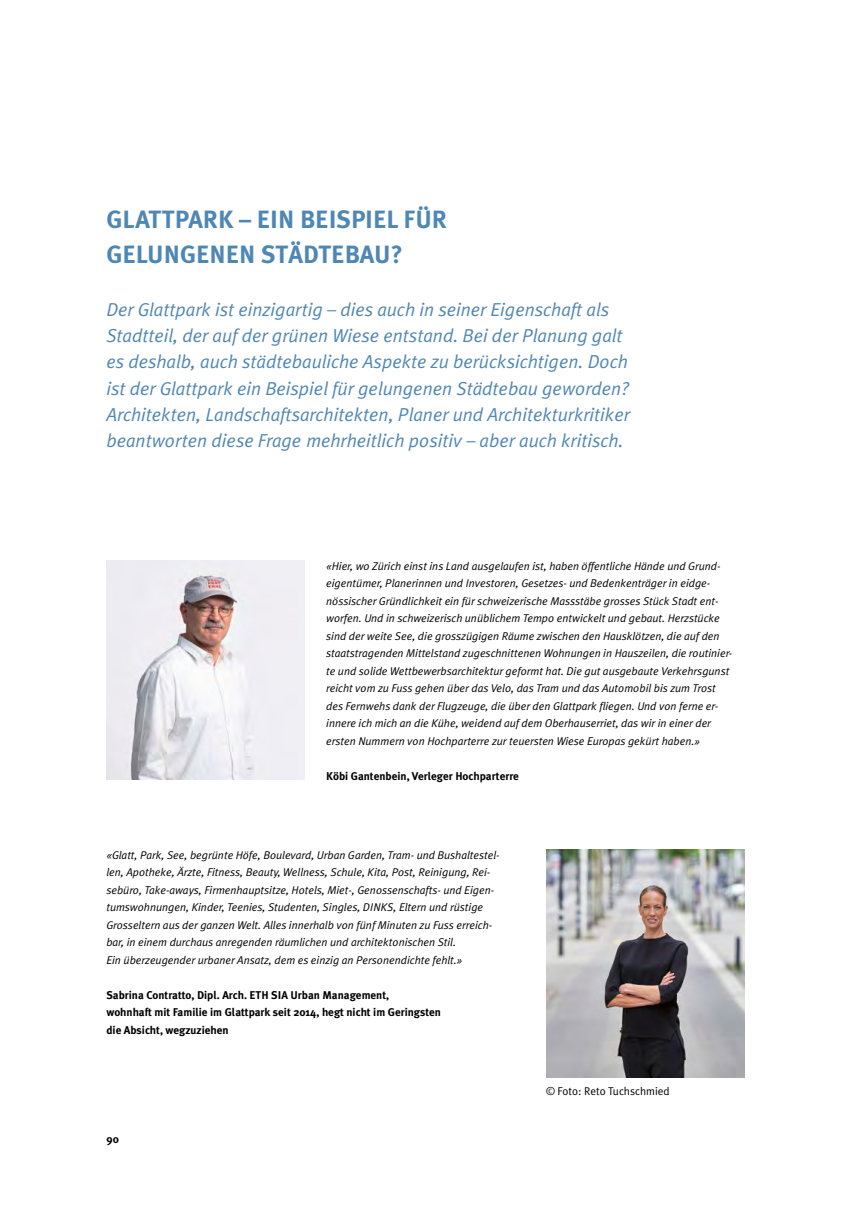
<style>
.page{position:relative;width:851px;height:1205px;background:#fff}
.page>*{position:absolute;margin:0;border:0;box-sizing:border-box;transform-origin:0 0}
.t1{font:700 25px/35px "Meta Plus";color:#4f87b4}
.t2{font:italic 18.75px/26.2px "Meta Plus Normal";color:#4f87b4}
.t3{font:italic 11.25px/17.5px "Meta Plus Normal";color:#000}
.t4{font:700 11.25px/17.5px "Meta Plus";color:#000}
.t5{font:11.25px "Meta Plus Normal";color:#000}
</style>
<div class="page">
<img style="left:546px;top:850px;width:198px;height:227px">
<img style="left:106px;top:561px;width:199px;height:219px">
<h1 class="t1" style="left:106px;top:202px;width:342px">GLATTPARK – EIN BEISPIEL FÜR<br>GELUNGENEN STÄDTEBAU?</h1>
<p class="t2" style="left:106px;top:296px;width:525px">Der Glattpark ist einzigartig – dies auch in seiner Eigenschaft als Stadtteil, der auf der grünen Wiese entstand. Bei der Planung galt es deshalb, auch städtebauliche Aspekte zu berücksichtigen. Doch ist der Glattpark ein Beispiel für gelungenen Städtebau geworden?<br>Architekten, Landschaftsarchitekten, Planer und Architekturkritiker beantworten diese Frage mehrheitlich positiv – aber auch kritisch.</p>
<p class="t3" style="left:326px;top:557px;width:407px">«Hier, wo Zürich einst ins Land ausgelaufen ist, haben öffentliche Hände und Grund&shy;eigentümer, Planerinnen und Investoren, Gesetzes- und Bedenkenträger in eidge&shy;nössischer Gründlichkeit ein für schweizerische Massstäbe grosses Stück Stadt ent&shy;worfen. Und in schweizerisch unüblichem Tempo entwickelt und gebaut. Herzstücke sind der weite See, die grosszügigen Räume zwischen den Hausklötzen, die auf den staatstragenden Mittelstand zugeschnittenen Wohnungen in Hauszeilen, die routinier&shy;te und solide Wettbewerbsarchitektur geformt hat. Die gut ausgebaute Verkehrsgunst reicht vom zu Fuss gehen über das Velo, das Tram und das Automobil bis zum Trost des Fernwehs dank der Flugzeuge, die über den Glattpark fliegen. Und von ferne er&shy;innere ich mich an die Kühe, weidend auf dem Oberhauserriet, das wir in einer der ersten Nummern von Hochparterre zur teuersten Wiese Europas gekürt haben.»</p>
<p class="t4" style="left:326px;top:767px;width:194px">Köbi Gantenbein, Verleger Hochparterre</p>
<p class="t3" style="left:106px;top:846px;width:394px">«Glatt, Park, See, begrünte Höfe, Boulevard, Urban Garden, Tram- und Bushaltestel&shy;len, Apotheke, Ärzte, Fitness, Beauty, Wellness, Schule, Kita, Post, Reinigung, Rei&shy;sebüro, Take-aways, Firmenhauptsitze, Hotels, Miet-, Genossenschafts- und Eigen&shy;tumswohnungen, Kinder, Teenies, Studenten, Singles, DINKS, Eltern und rüstige Grosseltern aus der ganzen Welt. Alles innerhalb von fünf Minuten zu Fuss erreich&shy;bar, in einem durchaus anregenden räumlichen und architektonischen Stil.<br>Ein überzeugender urbaner Ansatz, dem es einzig an Personendichte fehlt.»</p>
<p class="t4" style="left:106px;top:986px;width:336px">Sabrina Contratto, Dipl. Arch. ETH SIA Urban Management,<br>wohnhaft mit Familie im Glattpark seit 2014, hegt nicht im Geringsten die Absicht, wegzuziehen</p>
<p class="t4" style="left:106px;top:1130px;width:14px">90</p>
<p class="t5" style="left:546px;top:1084px;width:125px">© Foto: Reto Tuchschmied</p>
</div>
